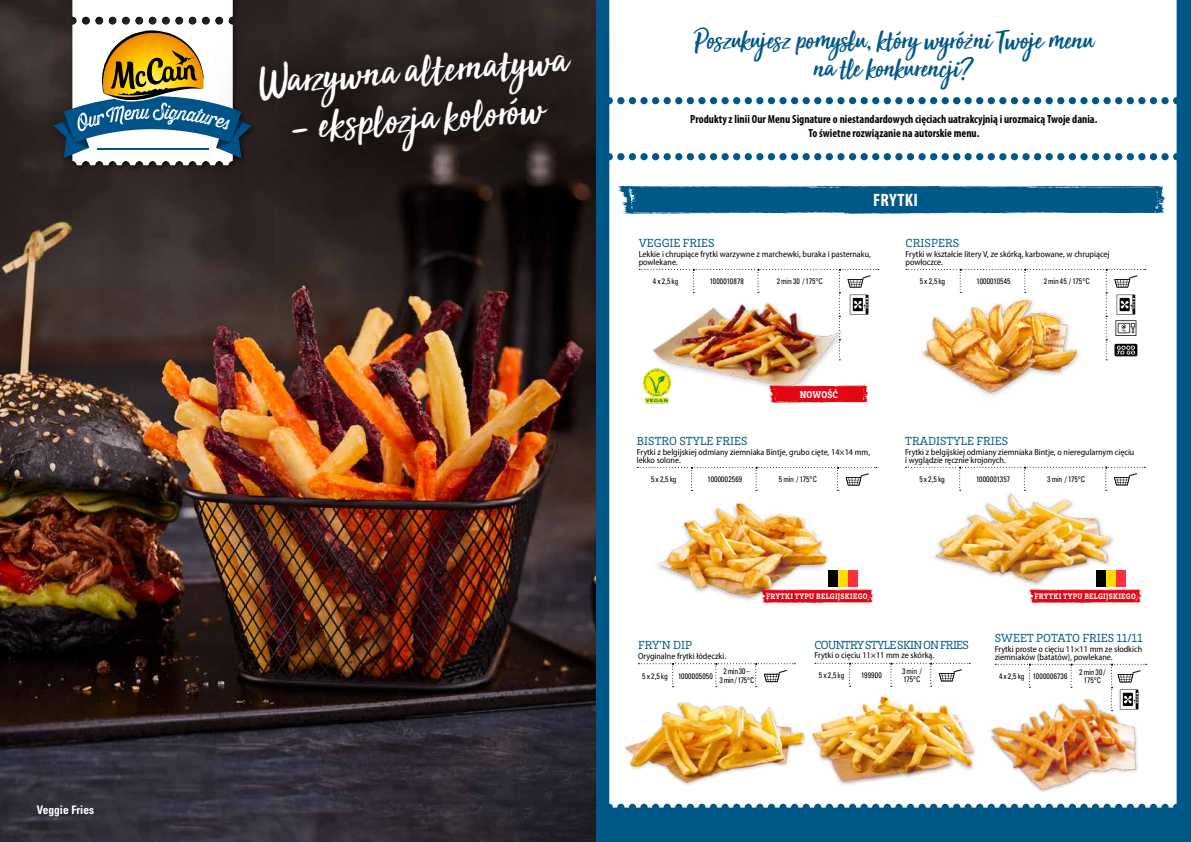
<style>
.page{position:relative;width:1191px;height:842px;background:#005889}
.page>*{position:absolute;margin:0;border:0;box-sizing:border-box;transform-origin:0 0}
.t1{font:45px "Sun Valley";color:#fff}
.t2{font:30px/28px "Sun Valley";letter-spacing:-.02em;color:#005889;text-align:center}
.t3{font:700 condensed 18px "Myriad Pro";letter-spacing:.02em;color:#fff}
.t4{font:12px "Brix Slab";letter-spacing:.005em;color:#005889}
.t5{font:12px "Brix Slab";letter-spacing:-.055em;color:#005889}
.t6{font:700 condensed 11.8px/14px "Myriad Pro";color:#000;text-align:center}
.t7{font:700 condensed 11.8px "Univers LT Std";color:#fff}
.t8{font:900 10px "Brix Slab";letter-spacing:.01em;color:#fff;scale:.9 1}
.t9{font:semi-condensed 8.8px/8px "Myriad Pro";color:#000}
.t10{font:900 8.2px "Brix Slab";letter-spacing:.035em;color:#fff;scale:.9 1}
.t11{font:condensed 8px/8.2px "Univers LT Std";color:#000;text-align:center;scale:.95 1}
.t12{font:condensed 8px "Univers LT Std";letter-spacing:.02em;color:#000;scale:.95 1}
.t13{font:condensed 8px/8.2px "Univers LT Std";letter-spacing:-.04em;color:#000;text-align:center;scale:.95 1}
</style>
<div class="page">
<img style="left:0;top:0;width:595px;height:842px">
<div style="left:609px;top:0;width:567px;height:807px;background:#fff"></div>
<div style="left:51px;top:0;width:207px;height:172px;background:#000;opacity:.5"></div>
<svg style="left:53px;top:0;width:199px;height:165px;background:#a3a696"></svg>
<svg style="left:203px;top:22px;width:418px;height:201px;background:#454c53"></svg>
<svg style="left:236px;top:22px;width:360px;height:160px;background:#261d1d"></svg>
<svg style="left:618px;top:186px;width:547px;height:28px"></svg>
<svg style="left:906px;top:269px;width:239px;height:91px;background:#efefef"></svg>
<svg style="left:638px;top:663px;width:157px;height:24px;background:#f5f5f5"></svg>
<svg style="left:995px;top:664px;width:151px;height:22px;background:#f5f5f5"></svg>
<div style="left:637px;top:467px;width:240px;height:24px;background:#fff"></div>
<div style="left:905px;top:467px;width:240px;height:24px;background:#fff"></div>
<svg style="left:815px;top:663px;width:155px;height:24px;background:#f5f5f5"></svg>
<img style="left:621px;top:699px;width:178px;height:92px">
<img style="left:930px;top:492px;width:191px;height:98px">
<img style="left:799px;top:693px;width:179px;height:101px">
<img style="left:649px;top:498px;width:187px;height:114px">
<img style="left:980px;top:686px;width:168px;height:119px">
<img style="left:915px;top:298px;width:172px;height:105px">
<img style="left:651px;top:360px;width:205px;height:34px">
<img style="left:639px;top:269px;width:240px;height:91px">
<svg style="left:768px;top:385px;width:100px;height:18px;background:#e62732"></svg>
<img style="left:640px;top:367px;width:34px;height:36px">
<svg style="left:1028px;top:589px;width:113px;height:14px;background:#e62732"></svg>
<svg style="left:760px;top:589px;width:113px;height:14px;background:#e52631"></svg>
<div style="left:827px;top:570px;width:10px;height:17px;background:#000"></div>
<div style="left:837px;top:570px;width:10px;height:17px;background:#ffdb00"></div>
<div style="left:847px;top:570px;width:10px;height:17px;background:#ff2f3f"></div>
<div style="left:1096px;top:570px;width:10px;height:17px;background:#000"></div>
<div style="left:1105px;top:570px;width:10px;height:17px;background:#ffdb00"></div>
<div style="left:1115px;top:570px;width:10px;height:17px;background:#ff2f3f"></div>
<h3 class="t7" style="left:37px;top:802px;width:59px">Veggie Fries</h3>
<h1 class="t1" style="left:256px;top:43px;width:311px;rotate:-4deg">Warzywna alternatywa</h1>
<h1 class="t1" style="left:286px;top:89px;width:257px;rotate:-4deg">– eksplozja kolorów</h1>
<h2 class="t2" style="left:693px;top:24px;width:401px">Poszukujesz pomysłu, który wyróz.ni Twoje menu na tle konkurencji?</h2>
<h3 class="t6" style="left:690px;top:112px;width:409px">Produkty z linii Our Menu Signature o niestandardowych cięciach uatrakcyjnią i urozmaicą Twoje dania.<br>To świetne rozwiązanie na autorskie menu.</h3>
<h3 class="t3" style="left:873px;top:189px;width:46px">FRYTKI</h3>
<h3 class="t4" style="left:905px;top:236px;width:55px">CRISPERS</h3>
<p class="t9" style="left:905px;top:250px;width:205px">Frytki w kształcie litery V, ze skórką, karbowane, w chrupiącej powłoczce.</p>
<p class="t11" style="left:919px;top:277px;width:28px">5 x 2,5 kg</p>
<p class="t12" style="left:976px;top:276px;width:37px">1000010545</p>
<p class="t11" style="left:1043px;top:277px;width:50px">2 min 45 / 175°C</p>
<h3 class="t4" style="left:639px;top:236px;width:77px">VEGGIE FRIES</h3>
<p class="t9" style="left:638px;top:250px;width:234px">Lekkie i chrupiące frytki warzywne z marchewki, buraka i pasternaku, powlekane.</p>
<p class="t11" style="left:653px;top:277px;width:28px">4 x 2,5 kg</p>
<p class="t11" style="left:710px;top:277px;width:37px">1000010878</p>
<p class="t11" style="left:777px;top:277px;width:50px">2 min 30 / 175°C</p>
<p class="t8" style="left:800px;top:388px;width:44px">NOWOŚĆ</p>
<h3 class="t4" style="left:637px;top:434px;width:112px">BISTRO STYLE FRIES</h3>
<p class="t9" style="left:637px;top:448px;width:235px">Frytki z belgijskiej odmiany ziemniaka Bintje, grubo cięte, 14×14 mm, lekko solone.</p>
<p class="t11" style="left:651px;top:475px;width:28px">5 x 2,5 kg</p>
<p class="t12" style="left:707px;top:474px;width:38px">1000002569</p>
<p class="t11" style="left:779px;top:475px;width:41px">5 min / 175°C</p>
<h3 class="t4" style="left:905px;top:433px;width:105px">TRADISTYLE FRIES</h3>
<p class="t9" style="left:905px;top:448px;width:231px">Frytki z belgijskiej odmiany ziemniaka Bintje, o nieregularnym cięciu i wyglądzie ręcznie krojonych.</p>
<p class="t11" style="left:919px;top:475px;width:28px">5 x 2,5 kg</p>
<p class="t11" style="left:976px;top:475px;width:37px">1000001357</p>
<p class="t11" style="left:1047px;top:475px;width:41px">3 min / 175°C</p>
<p class="t10" style="left:766px;top:591px;width:114px">FRYTKI TYPU BELGIJSKIEGO</p>
<p class="t10" style="left:1034px;top:591px;width:114px">FRYTKI TYPU BELGIJSKIEGO</p>
<h3 class="t4" style="left:638px;top:637px;width:56px">FRY’N DIP</h3>
<p class="t9" style="left:638px;top:652px;width:90px">Oryginalne frytki łódeczki.</p>
<p class="t11" style="left:642px;top:671px;width:28px">5 x 2,5 kg</p>
<p class="t12" style="left:678px;top:671px;width:38px">1000005050</p>
<p class="t13" style="left:719px;top:667px;width:38px">2 min 30 –<br>3 min / 175°C</p>
<h3 class="t5" style="left:814px;top:637px;width:156px">COUNTRY STYLE SKIN ON FRIES</h3>
<p class="t9" style="left:814px;top:651px;width:121px">Frytki o cięciu 11×11 mm ze skórką.</p>
<p class="t11" style="left:819px;top:671px;width:28px">5 x 2,5 kg</p>
<p class="t11" style="left:861px;top:671px;width:23px">199900</p>
<p class="t11" style="left:902px;top:667px;width:22px;text-align:left">3 min /<br>175°C</p>
<h3 class="t4" style="left:994px;top:630px;width:149px">SWEET POTATO FRIES 11/11</h3>
<p class="t9" style="left:994px;top:645px;width:149px">Frytki proste o cięciu 11×11 mm ze słodkich ziemniaków (batatów), powlekane.</p>
<p class="t12" style="left:999px;top:671px;width:74px">4 x 2,5 kg 1000006736</p>
<p class="t11" style="left:1079px;top:668px;width:29px">2 min 30 /<br>175°C</p>
</div>
